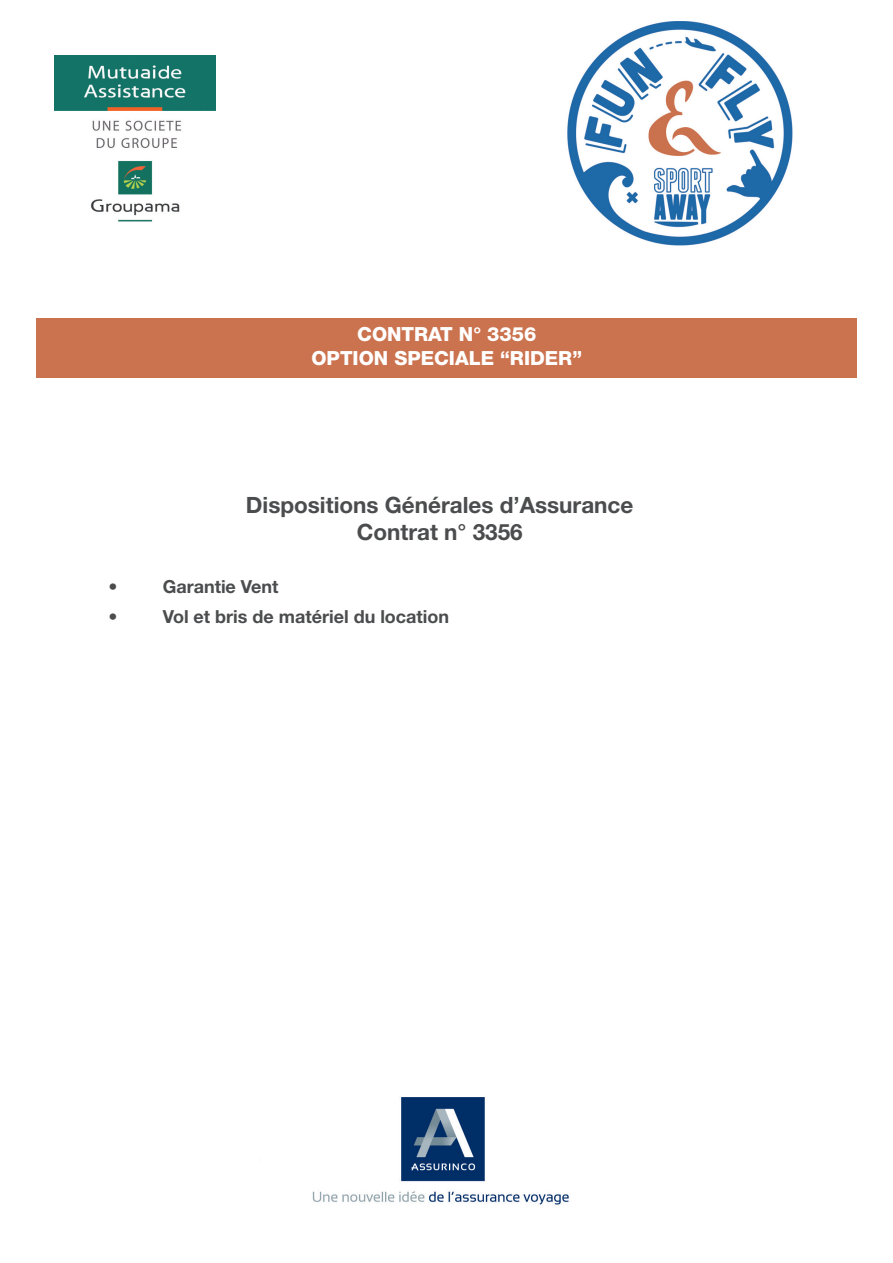
<style>
.page{position:relative;width:893px;height:1263px;background:#fff}
.page>*{position:absolute;margin:0;border:0;box-sizing:border-box;transform-origin:0 0}
.t1{font:700 22.5px/27px "Helvetica Neue";color:#4b4c4d;text-align:center}
.t2{font:800 19.5px/23.4px "Helvetica Neue";color:#fff;text-align:center}
.t3{font:700 18px "Helvetica Neue";color:#4b4c4d}
</style>
<div class="page">
<img style="left:567px;top:21px;width:226px;height:225px">
<div style="left:37px;top:318px;width:820px;height:60px;background:#cb724e"></div>
<img style="left:91px;top:120px;width:91px;height:102px">
<img style="left:54px;top:55px;width:162px;height:55px">
<img style="left:312px;top:1097px;width:257px;height:108px">
<div style="left:261px;top:1132px;width:104px;height:44px;background:#fff"></div>
<p class="t2" style="left:311px;top:324px;width:272px">CONTRAT N° 3356<br>OPTION SPECIALE “RIDER”</p>
<p class="t1" style="left:246px;top:493px;width:389px">Dispositions Générales d’Assurance<br>Contrat n° 3356</p>
<p class="t3" style="left:109px;top:580px;width:11px">•</p>
<p class="t3" style="left:163px;top:580px;width:117px">Garantie Vent</p>
<p class="t3" style="left:109px;top:610px;width:11px">•</p>
<p class="t3" style="left:163px;top:610px;width:288px">Vol et bris de matériel du location</p>
</div>
